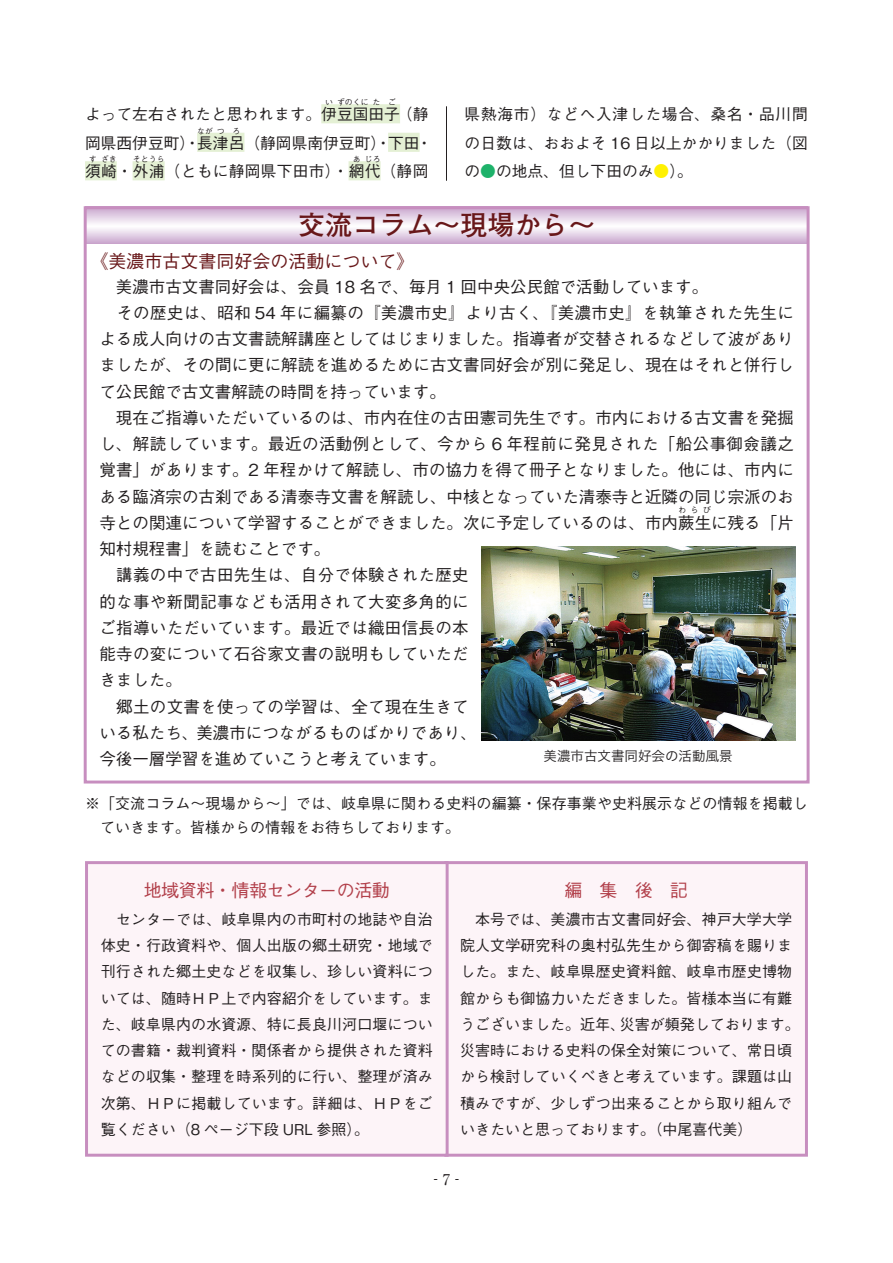
<style>
.page{position:relative;width:893px;height:1263px;background:#fff}
.page>*{position:absolute;margin:0;border:0;box-sizing:border-box;transform-origin:0 0}
.t1{font:700 27px "Futo Go B101 Pro";color:#681719}
.t2{font:500 18px "Gothic BBB Pro";letter-spacing:-.025em;color:#b2404b}
.t3{font:500 18px "Gothic BBB Pro";color:#681719}
.t4{font:500 16.5px/26.2px "Gothic BBB Pro";color:#231f20}
.t5{font:500 16.5px/26.2px "Gothic BBB Pro";letter-spacing:.02em;color:#231f20}
.t6{font:500 15.75px/28.5px "Gothic BBB Pro";color:#231f20;text-align:right}
.t7{font:500 15.75px "Gothic BBB Pro";letter-spacing:.02em;color:#231f20}
.t8{font:500 15px/26.2px "Gothic BBB Pro";letter-spacing:.005em;color:#231f20}
.t9{font:14.85px "Ryumin Pro";color:#231f20}
.t10{font:13.5px "Hira Kaku Pro W3";color:#231f20}
.t11{font:500 8.25px "Gothic BBB Pro";color:#231f20}
.t12{font:500 7.8px "Gothic BBB Pro";color:#231f20}
.s1{color:#1eb26a}
.s2{color:#fff101}
</style>
<div class="page">
<svg style="left:88px;top:210px;width:718px;height:34px"></svg>
<div style="left:321px;top:104px;width:79px;height:19px;background:#e4f0d4"></div>
<div style="left:197px;top:133px;width:47px;height:19px;background:#e4f0d4"></div>
<div style="left:388px;top:133px;width:32px;height:19px;background:#e4f0d4"></div>
<div style="left:85px;top:161px;width:32px;height:19px;background:#e4f0d4"></div>
<div style="left:133px;top:161px;width:32px;height:19px;background:#e4f0d4"></div>
<div style="left:349px;top:161px;width:32px;height:19px;background:#e4f0d4"></div>
<div style="left:446px;top:863px;width:360px;height:292px;background:#fdf4f8"></div>
<div style="left:444px;top:861px;width:364px;height:296px;border:3px solid #c78ebf"></div>
<hr style="left:446px;top:106px;width:1px;height:75px;background:#231f20">
<div style="left:87px;top:863px;width:360px;height:292px;background:#fdf4f8"></div>
<div style="left:85px;top:861px;width:364px;height:296px;border:3px solid #c78ebf"></div>
<div style="left:84px;top:206px;width:726px;height:577px;border:3px solid #c78ebf"></div>
<img style="left:482px;top:546px;width:313px;height:194px">
<p class="t12" style="left:325px;top:96px;width:9px">い</p>
<p class="t12" style="left:337px;top:96px;width:33px">ずのくに</p>
<p class="t12" style="left:372px;top:96px;width:9px">た</p>
<p class="t12" style="left:388px;top:96px;width:9px">ご</p>
<p class="t6" style="left:85px;top:98px;width:349px">（静<br>岡県西伊豆町）・長津呂（静岡県南伊豆町）・下田・</p>
<p class="t6" style="left:85px;top:98px;width:317px">よって左右されたと思われます。伊豆国田子</p>
<p class="t12" style="left:197px;top:125px;width:17px">なが</p>
<p class="t12" style="left:217px;top:125px;width:9px">つ</p>
<p class="t12" style="left:233px;top:125px;width:9px">ろ</p>
<p class="t7" style="left:85px;top:159px;width:345px">須崎・外浦（ともに静岡県下田市）・網代（静岡</p>
<p class="t12" style="left:89px;top:153px;width:9px">す</p>
<p class="t12" style="left:101px;top:153px;width:17px">ざき</p>
<p class="t12" style="left:133px;top:153px;width:33px">そとうら</p>
<p class="t12" style="left:353px;top:153px;width:9px">あ</p>
<p class="t12" style="left:365px;top:153px;width:17px">じろ</p>
<p class="t6" style="left:465px;top:98px;width:345px;text-align:justify">県熱海市）などへ入津した場合、桑名・品川間の日数は、おおよそ 16 日以上かかりました（図の<span class="s1">●</span>の地点、但し下田のみ<span class="s2">●</span>）。</p>
<h1 class="t1" style="left:298px;top:203px;width:298px">交流コラム〜現場から〜</h1>
<p class="t3" style="left:90px;top:246px;width:326px">《美濃市古文書同好会の活動について》</p>
<p class="t4" style="left:99px;top:271px;width:696px">　美濃市古文書同好会は、会員 18 名で、毎月 1 回中央公民館で活動しています。<br>　その歴史は、昭和 54 年に編纂の『美濃市史』より古く、『美濃市史』を執筆された先生による成人向けの古文書読解講座としてはじまりました。指導者が交替されるなどして波がありましたが、その間に更に解読を進めるために古文書同好会が別に発足し、現在はそれと併行して公民館で古文書解読の時間を持っています。<br>　現在ご指導いただいているのは、市内在住の古田憲司先生です。市内における古文書を発掘し、解読しています。最近の活動例として、今から 6 年程前に発見された「船公事御僉議之覚書」があります。2 年程かけて解読し、市の協力を得て冊子となりました。他には、市内にある臨済宗の古刹である清泰寺文書を解読し、中核となっていた清泰寺と近隣の同じ宗派のお寺との関連について学習することができました。次に予定しているのは、市内蕨生に残る「片</p>
<p class="t11" style="left:678px;top:504px;width:35px">わらび</p>
<p class="t5" style="left:99px;top:534px;width:379px">知村規程書」を読むことです。<br>　講義の中で古田先生は、自分で体験された歴史的な事や新聞記事なども活用されて大変多角的にご指導いただいています。最近では織田信長の本能寺の変について石谷家文書の説明もしていただきました。<br>　郷土の文書を使っての学習は、全て現在生きている私たち、美濃市につながるものばかりであり、今後一層学習を進めていこうと考えています。</p>
<p class="t10" style="left:544px;top:744px;width:190px">美濃市古文書同好会の活動風景</p>
<p class="t8" style="left:100px;top:789px;width:709px;line-height:24.5px;text-indent:-15px">※「交流コラム～現場から～」では、岐阜県に関わる史料の編纂・保存事業や史料展示などの情報を掲載していきます。皆様からの情報をお待ちしております。</p>
<p class="t2" style="left:144px;top:876px;width:248px">地域資料・情報センターの活動</p>
<p class="t8" style="left:101px;top:904px;width:334px;text-align:justify">　センターでは、岐阜県内の市町村の地誌や自治体史・行政資料や、個人出版の郷土研究・地域で刊行された郷土史などを収集し、珍しい資料については、随時ＨＰ上で内容紹介をしています。また、岐阜県内の水資源、特に長良川河口堰についての書籍・裁判資料・関係者から提供された資料などの収集・整理を時系列的に行い、整理が済み次第、ＨＰに掲載しています。詳細は、ＨＰをご覧ください（8 ページ下段 URL 参照）。</p>
<p class="t2" style="left:564px;top:876px;width:125px">編　集　後　記</p>
<p class="t8" style="left:460px;top:904px;width:341px">　本号では、美濃市古文書同好会、神戸大学大学院人文学研究科の奥村弘先生から御寄稿を賜りました。また、岐阜県歴史資料館、岐阜市歴史博物館からも御協力いただきました。皆様本当に有難うございました。近年、災害が頻発しております。災害時における史料の保全対策について、常日頃から検討していくべきと考えています。課題は山積みですが、少しずつ出来ることから取り組んでいきたいと思っております。（中尾喜代美）</p>
<p class="t9" style="left:434px;top:1165px;width:27px">- 7 -</p>
</div>
